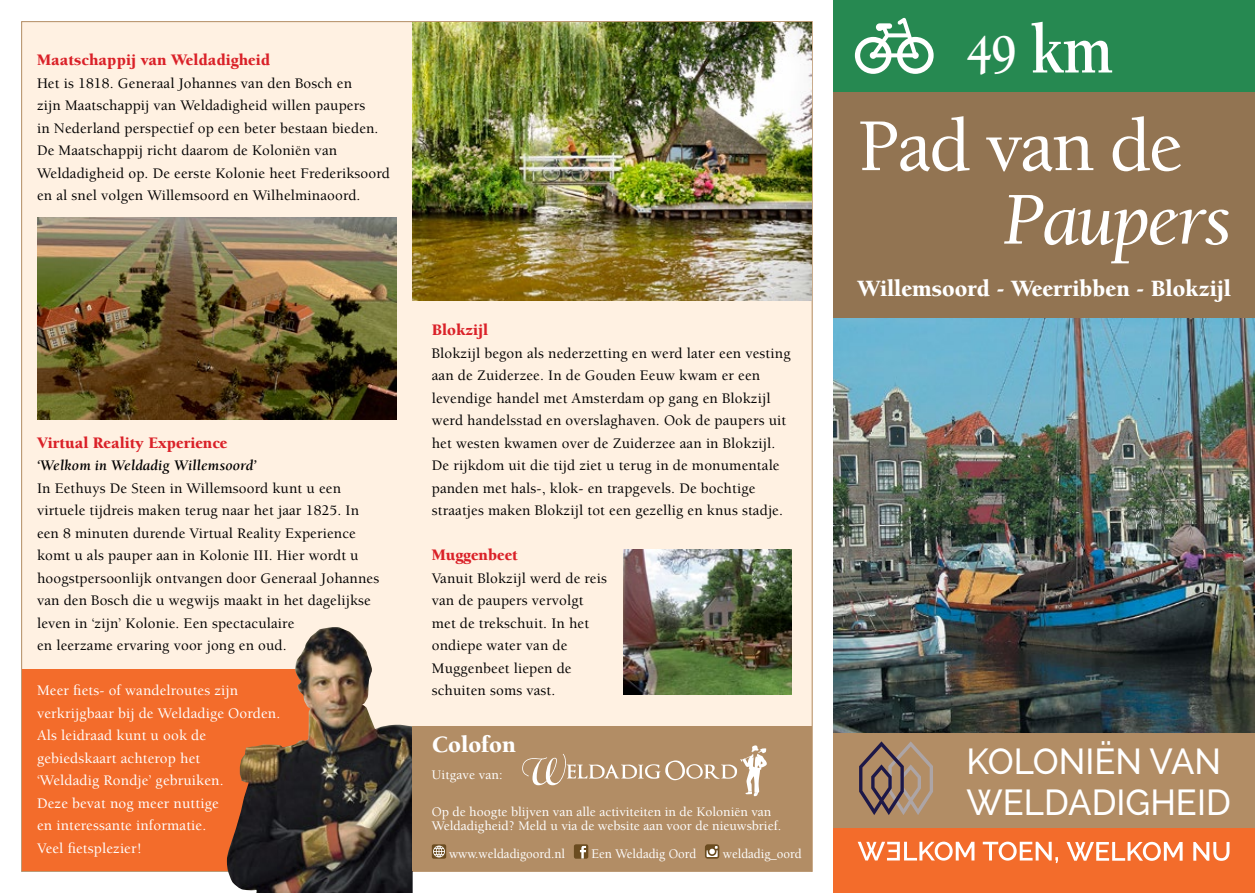
<style>
.page{position:relative;width:1255px;height:893px;background:#fff}
.page>*{position:absolute;margin:0;border:0;box-sizing:border-box;transform-origin:0 0}
.Kop{font:500 76.5px "Berkeley";letter-spacing:-.03em;color:#fff}
.Kop-2{font:italic 76.5px "Berkeley";letter-spacing:-.03em;color:#fff}
.Kop-3{font:700 57px "Berkeley";color:#fff;scale:.85 1}
.t1{font:500 36px "Raleway";color:#fff;scale:.96 1}
.Tussenkop_tekst{font:900 24px "Berkeley";color:#fff}
.Tussenkop_tekst-2{font:900 16.5px "Berkeley";color:#da2128}
.tekst{font:500 15px/22.5px "Berkeley";letter-spacing:.01em;color:#000}
.tekst-2{font:500 15px/22.5px "Berkeley";letter-spacing:.01em;color:#fff}
.tekst-3{font:italic 700 15px "Berkeley";letter-spacing:.01em;color:#000}
.tekst-4{font:500 13.5px/13.5px "Berkeley";color:#fff}
.tekst-5{font:500 13.5px "Berkeley";color:#fff;scale:.95 1}
.s1{font-size:72px}
</style>
<div class="page">
<div style="left:21px;top:21px;width:791px;height:851px;background:#fff1e2"></div>
<img style="left:412px;top:22px;width:399px;height:279px">
<div style="left:22px;top:669px;width:331px;height:202px;background:#f36c2b"></div>
<img style="left:227px;top:627px;width:185px;height:266px">
<div style="left:833px;top:92px;width:421px;height:226px;background:#927452"></div>
<img style="left:833px;top:318px;width:421px;height:415px">
<div style="left:833px;top:0;width:421px;height:92px;background:#268951"></div>
<div style="left:833px;top:733px;width:421px;height:160px;background:#b28d65"></div>
<div style="left:833px;top:828px;width:421px;height:65px;background:#f36c2b"></div>
<svg style="left:854px;top:18px;width:79px;height:56px"></svg>
<svg style="left:857px;top:842px;width:200px;height:21px"></svg>
<svg style="left:1066px;top:842px;width:163px;height:19px"></svg>
<img style="left:623px;top:549px;width:168px;height:145px">
<img style="left:37px;top:218px;width:359px;height:202px">
<div style="left:412px;top:726px;width:399px;height:145px;background:#b28d65"></div>
<svg style="left:522px;top:745px;width:244px;height:51px"></svg>
<svg style="left:432px;top:844px;width:14px;height:15px"></svg>
<svg style="left:433px;top:846px;width:12px;height:11px"></svg>
<div style="left:574px;top:844px;width:14px;height:15px;background:#6b4c20;border-radius:2px"></div>
<svg style="left:579px;top:846px;width:7px;height:13px"></svg>
<svg style="left:705px;top:844px;width:14px;height:15px"></svg>
<svg style="left:859px;top:741px;width:74px;height:74px"></svg>
<p class="Tussenkop_tekst-2" style="left:37px;top:51px;width:235px">Maatschappij van Weldadigheid</p>
<p class="tekst" style="left:37px;top:72px;width:354px">Het is 1818. Generaal Johannes van den Bosch en<br>zijn Maatschappij van Weldadigheid willen paupers<br>in Nederland perspectief op een beter bestaan bieden.<br>De Maatschappij richt daarom de Koloniën van Weldadigheid op. De eerste Kolonie heet Frederiksoord en al snel volgen Willemsoord en Wilhelminaoord.</p>
<p class="Tussenkop_tekst-2" style="left:37px;top:434px;width:192px">Virtual Reality Experience</p>
<p class="tekst-3" style="left:37px;top:457px;width:221px">‘Welkom in Weldadig Willemsoord’</p>
<p class="tekst" style="left:37px;top:477px;width:344px">In Eethuys De Steen in Willemsoord kunt u een virtuele tijdreis maken terug naar het jaar 1825. In een 8 minuten durende Virtual Reality Experience komt u als pauper aan in Kolonie III. Hier wordt u hoogstpersoonlijk ontvangen door Generaal Johannes van den Bosch die u wegwijs maakt in het dagelijkse leven in ‘zijn’ Kolonie. Een spectaculaire</p>
<p class="tekst" style="left:37px;top:634px;width:251px">en leerzame ervaring voor jong en oud.</p>
<p class="tekst-2" style="left:37px;top:679px;width:245px">Meer fiets- of wandelroutes zijn verkrijgbaar bij de Weldadige Oorden.<br>Als leidraad kunt u ook de gebiedskaart achterop het<br>‘Weldadig Rondje’ gebruiken.<br>Deze bevat nog meer nuttige<br>en interessante informatie.<br>Veel fietsplezier!</p>
<p class="Tussenkop_tekst-2" style="left:432px;top:321px;width:58px">Blokzijl</p>
<p class="tekst" style="left:432px;top:342px;width:360px">Blokzijl begon als nederzetting en werd later een vesting aan de Zuiderzee. In de Gouden Eeuw kwam er een levendige handel met Amsterdam op gang en Blokzijl werd handelsstad en overslaghaven. Ook de paupers uit het westen kwamen over de Zuiderzee aan in Blokzijl.<br>De rijkdom uit die tijd ziet u terug in de monumentale panden met hals-, klok- en trapgevels. De bochtige straatjes maken Blokzijl tot een gezellig en knus stadje.</p>
<p class="Tussenkop_tekst-2" style="left:432px;top:546px;width:88px">Muggenbeet</p>
<p class="tekst" style="left:432px;top:567px;width:177px">Vanuit Blokzijl werd de reis van de paupers vervolgt met de trekschuit. In het ondiepe water van de<br>Muggenbeet liepen de schuiten soms vast.</p>
<p class="Tussenkop_tekst" style="left:432px;top:732px;width:86px">Colofon</p>
<p class="tekst-4" style="left:432px;top:768px;width:72px">Uitgave van:</p>
<p class="tekst-4" style="left:432px;top:806px;width:351px">Op de hoogte blijven van alle activiteiten in de Koloniën van<br>Weldadigheid? Meld u via de website aan voor de nieuwsbrief.</p>
<p class="tekst-5" style="left:449px;top:847px;width:124px">www.weldadigoord.nl</p>
<p class="tekst-5" style="left:591px;top:847px;width:112px">Een Weldadig Oord</p>
<p class="tekst-5" style="left:722px;top:847px;width:84px">weldadig_oord</p>
<p class="Kop-3" style="left:966px;top:24px;width:174px">49 <span class="s1">km</span></p>
<p class="Kop" style="left:857px;top:106px;width:326px">Pad van de</p>
<p class="Kop-2" style="left:1002px;top:179px;width:230px">Paupers</p>
<p class="Tussenkop_tekst" style="left:857px;top:276px;width:375px">Willemsoord - Weerribben - Blokzijl</p>
<p class="t1" style="left:966px;top:741px;width:266px">KOLONIËN VAN</p>
<p class="t1" style="left:966px;top:781px;width:277px">WELDADIGHEID</p>
</div>
